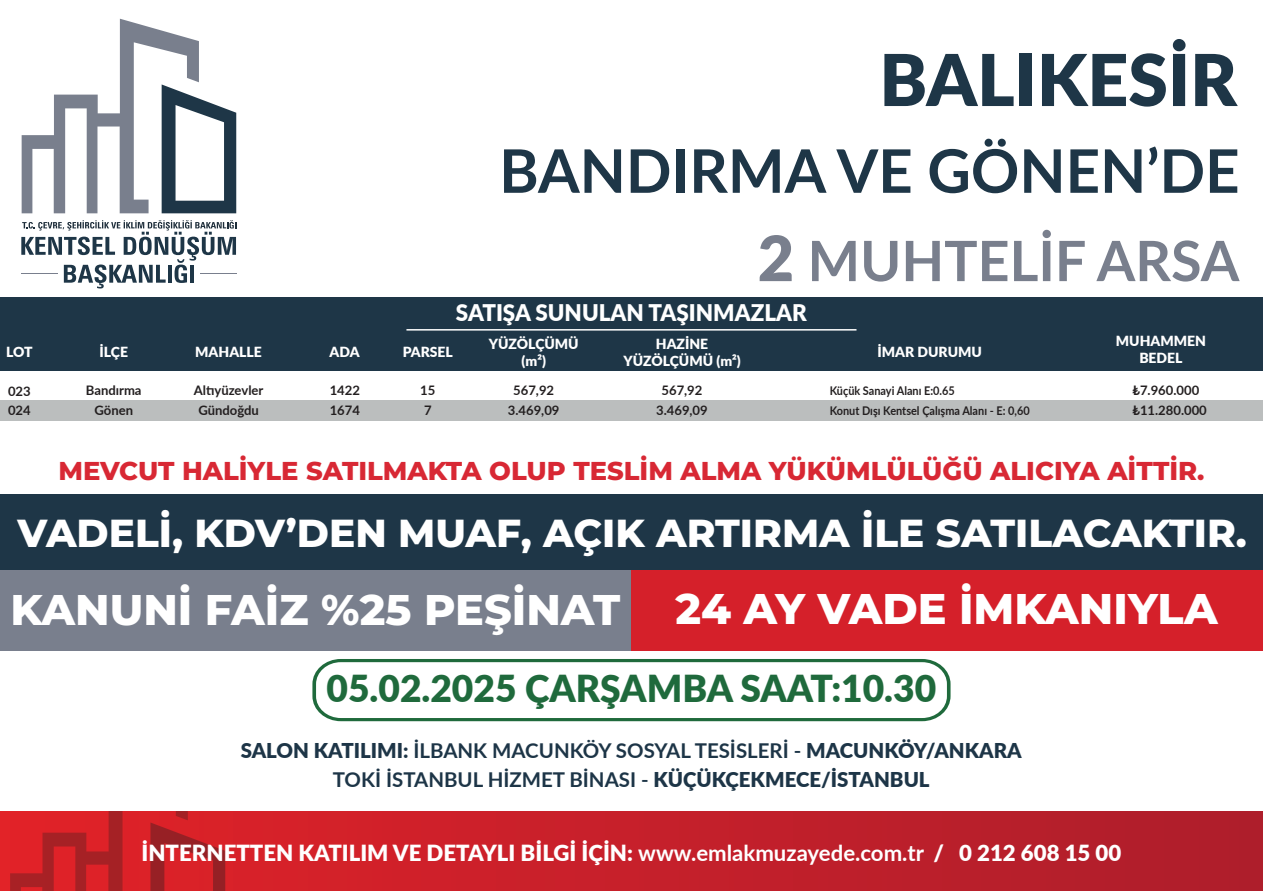
<style>
.page{position:relative;width:1263px;height:891px;background:#fff}
.page>*{position:absolute;margin:0;border:0;box-sizing:border-box;transform-origin:0 0}
.t1{font:900 71.4px "Lato";color:#1e3647}
.t2{font:700 60px "Lato";color:#1e3647}
.t3{font:700 55.65px "Lato";color:#797f8d}
.t4{font:800 42.9px "Montserrat";color:#fff}
.t5{font:800 39px "Montserrat";color:#fff}
.t6{font:900 37.2px "Lato";color:#1f6a3c}
.t7{font:800 25.8px "Montserrat";color:#d82834}
.t8{font:900 22.95px "Lato";color:#fff}
.t9{font:900 22.2px "Lato";color:#fff}
.t10{font:700 20.4px/29px "Lato";color:#1d3547;text-align:center}
.t11{font:900 13.95px/16.8px "Lato";color:#fff;text-align:center}
.t12{font:700 13.05px/19.5px "Lato";color:#231f20}
.t13{font:700 12px/19.5px "Lato";color:#231f20;scale:.91 1}
.s1{font-weight:900;font-size:62.55px}
.s2{font-weight:900}
.s3{font-weight:700}
</style>
<div class="page">
<svg style="left:22px;top:19px;width:214px;height:194px"></svg>
<svg style="left:21px;top:220px;width:215px;height:68px"></svg>
<hr style="left:190px;top:265px;width:4px;height:17px;background:#1e3647">
<hr style="left:22px;top:273px;width:36px;height:1px;background:#797f8d">
<hr style="left:200px;top:273px;width:36px;height:1px;background:#797f8d">
<svg style="left:0;top:811px;width:1263px;height:79px;background:#c21f2a"></svg>
<svg style="left:10px;top:811px;width:215px;height:79px;background:#c82126"></svg>
<div style="left:0;top:495px;width:1263px;height:75px;background:#1e3647"></div>
<div style="left:0;top:570px;width:631px;height:80px;background:#797f8d"></div>
<div style="left:631px;top:570px;width:632px;height:80px;background:#d5202a"></div>
<svg style="left:312px;top:659px;width:638px;height:62px"></svg>
<div style="left:0;top:297px;width:1263px;height:74px;background:#1e3647"></div>
<div style="left:0;top:400px;width:1263px;height:20px;background:#bbbebe"></div>
<hr style="left:406px;top:329px;width:450px;height:1px;background:#fff">
<h1 class="t1" style="left:879px;top:26px;width:359px">BALIKESİR</h1>
<h2 class="t2" style="left:499px;top:127px;width:742px">BANDIRMA VE GÖNEN’DE</h2>
<h3 class="t3" style="left:758px;top:220px;width:483px"><span class="s1">2</span> MUHTELİF ARSA</h3>
<p class="t11" style="left:6px;top:342px;width:28px">LOT</p>
<p class="t12" style="left:8px;top:380px;width:24px">023<br>024</p>
<p class="t11" style="left:99px;top:343px;width:30px">İLÇE</p>
<p class="t12" style="left:86px;top:380px;width:57px;text-align:center">Bandırma<br>Gönen</p>
<p class="t11" style="left:195px;top:342px;width:68px">MAHALLE</p>
<p class="t12" style="left:194px;top:380px;width:71px;text-align:center">Altıyüzevler<br>Gündoğdu</p>
<p class="t11" style="left:330px;top:342px;width:32px">ADA</p>
<p class="t12" style="left:330px;top:380px;width:32px">1422<br>1674</p>
<p class="t8" style="left:456px;top:295px;width:352px">SATIŞA SUNULAN TAŞINMAZLAR</p>
<p class="t11" style="left:403px;top:342px;width:52px">PARSEL</p>
<p class="t12" style="left:420px;top:380px;width:17px">15<br>7</p>
<p class="t11" style="left:489px;top:334px;width:91px">YÜZÖLÇÜMÜ (m²)</p>
<p class="t12" style="left:508px;top:380px;width:53px;text-align:center">567,92<br>3.469,09</p>
<p class="t11" style="left:623px;top:335px;width:119px">HAZİNE<br>YÜZÖLÇÜMÜ (m²)</p>
<p class="t12" style="left:656px;top:380px;width:53px;text-align:center">567,92<br>3.469,09</p>
<p class="t11" style="left:877px;top:343px;width:106px">İMAR DURUMU</p>
<p class="t13" style="left:830px;top:380px;width:221px">Küçük Sanayi Alanı E:0.65<br>Konut Dışı Kentsel Çalışma Alanı - E: 0,60</p>
<p class="t11" style="left:1116px;top:332px;width:92px">MUHAMMEN<br>BEDEL</p>
<p class="t12" style="left:1132px;top:380px;width:76px">₺7.960.000 ₺11.280.000</p>
<p class="t7" style="left:58px;top:452px;width:1148px">MEVCUT HALİYLE SATILMAKTA OLUP TESLİM ALMA YÜKÜMLÜLÜĞÜ ALICIYA AİTTİR.</p>
<h3 class="t5" style="left:18px;top:504px;width:1231px">VADELİ, KDV’DEN MUAF, AÇIK ARTIRMA İLE SATILACAKTIR.</h3>
<h3 class="t4" style="left:11px;top:578px;width:611px">KANUNİ FAİZ %25 PEŞİNAT</h3>
<h3 class="t4" style="left:676px;top:577px;width:544px">24 AY VADE İMKANIYLA</h3>
<h3 class="t6" style="left:326px;top:660px;width:611px">05.02.2025 ÇARŞAMBA SAAT:10.30</h3>
<p class="t10" style="left:241px;top:735px;width:782px"><span class="s2">SALON KATILIMI:</span> İLBANK MACUNKÖY SOSYAL TESİSLERİ - <span class="s2">MACUNKÖY/ANKARA<br></span>TOKİ İSTANBUL HİZMET BİNASI - <span class="s2">KÜÇÜKÇEKMECE/İSTANBUL</span></p>
<p class="t9" style="left:141px;top:836px;width:981px">İNTERNETTEN KATILIM VE DETAYLI BİLGİ İÇİN: <span class="s3">www.emlakmuzayede.com.tr</span> / 0 212 608 15 00</p>
</div>
